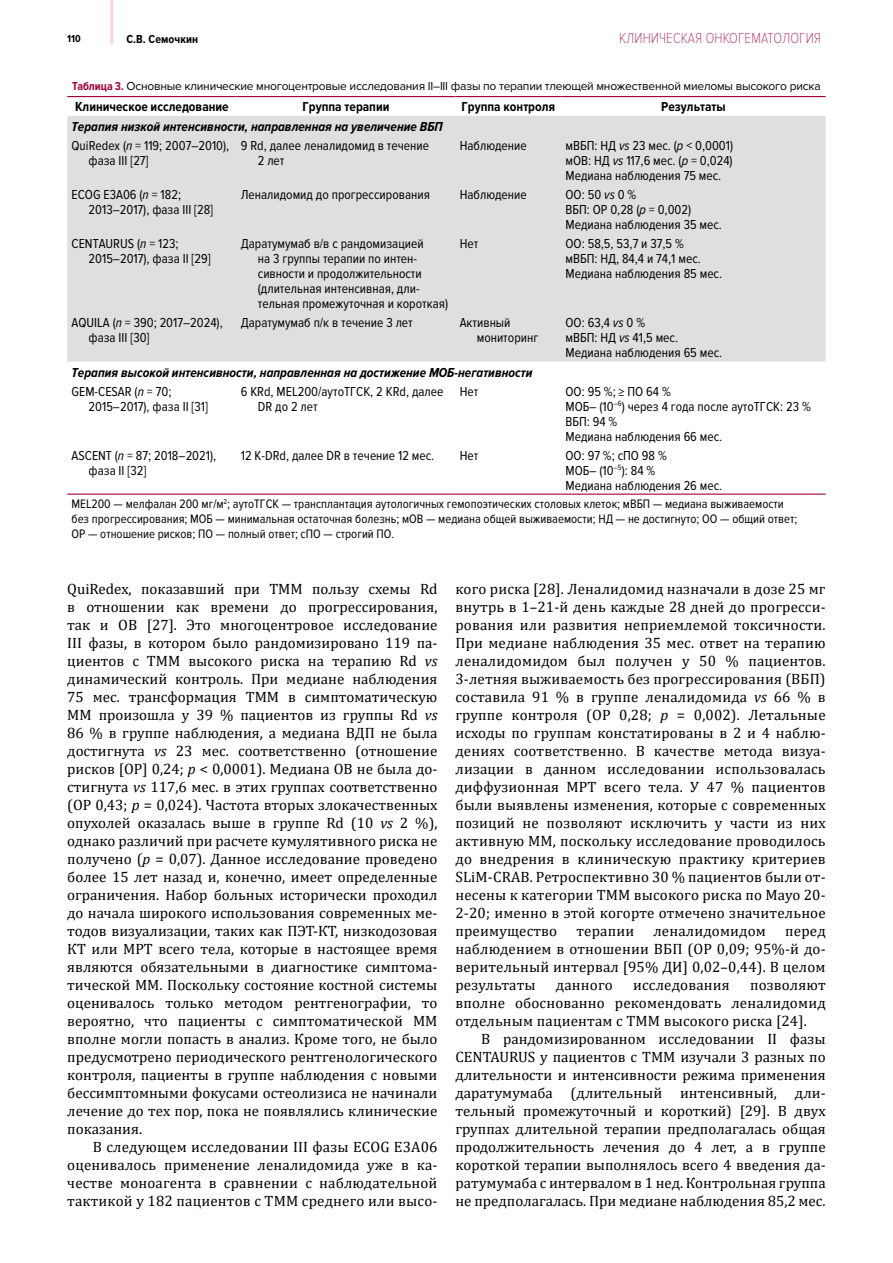
<style>
.page{position:relative;width:893px;height:1263px;background:#fff}
.page>*{position:absolute;margin:0;border:0;box-sizing:border-box;transform-origin:0 0}
.t1{font:15px/18px "Cambria";letter-spacing:.01em;color:#000;text-align:justify}
.t2{font:100 15px "Proxima Nova Cond";letter-spacing:.005em;color:#a70037}
.t3{font:13.5px/15px "Proxima Nova Cond";color:#000}
.t4{font:italic 700 13.5px/19.2px "Proxima Nova Cond";color:#000}
.t5{font:700 13.5px "Proxima Nova Cond";color:#000}
.t6{font:12.75px/15px "Proxima Nova Cond";color:#000}
.t7{font:12px "Proxima Nova";letter-spacing:-.02em;color:#000}
.t8{font:700 12px "Proxima Nova Cond";letter-spacing:.005em;color:#000}
.t9{font:700 10.5px "Proxima Nova Cond";color:#000}
.s1{font-family:"Proxima Nova Cond";font-weight:700;color:#a70037}
.s2{font-weight:400;font-style:normal}
.s3{font-weight:400}
.s4{font-style:italic}
</style>
<div class="page">
<hr style="left:110px;top:0;width:3px;height:44px;background:#fad5e0">
<div style="left:67px;top:116px;width:759px;height:246px;background:#dfdfe0"></div>
<hr style="left:67px;top:96px;width:170px;height:1px;background:#a70037">
<hr style="left:237px;top:96px;width:218px;height:1px;background:#a70037">
<hr style="left:455px;top:96px;width:106px;height:1px;background:#a70037">
<hr style="left:561px;top:96px;width:265px;height:1px;background:#a70037">
<hr style="left:67px;top:494px;width:170px;height:1px;background:#a70037">
<hr style="left:237px;top:494px;width:218px;height:1px;background:#a70037">
<hr style="left:455px;top:494px;width:106px;height:1px;background:#a70037">
<hr style="left:561px;top:494px;width:265px;height:1px;background:#a70037">
<p class="t9" style="left:67px;top:33px;width:15px">110</p>
<p class="t8" style="left:126px;top:32px;width:73px">С.В. Семочкин</p>
<p class="t2" style="left:619px;top:30px;width:203px">КЛИНИЧЕСКАЯ ОНКОГЕМАТОЛОГИЯ</p>
<p class="t7" style="left:72px;top:79px;width:750px"><span class="s1">Таблица 3.</span> Основные клинические многоцентровые исследования II–III фазы по терапии тлеющей множественной миеломы высокого риска</p>
<p class="t5" style="left:75px;top:99px;width:155px">Клиническое исследование</p>
<p class="t5" style="left:303px;top:99px;width:88px">Группа терапии</p>
<p class="t5" style="left:462px;top:99px;width:95px">Группа контроля</p>
<p class="t5" style="left:661px;top:99px;width:66px">Результаты</p>
<p class="t4" style="left:72px;top:117px;width:373px">Терапия низкой интенсивности, направленная на увеличение ВБП<br><span class="s2">QuiRedex (</span><span class="s3">n</span> <span class="s2">= 119; 2007–2010),</span></p>
<p class="t3" style="left:89px;top:153px;width:61px">фаза III [27]</p>
<p class="t3" style="left:258px;top:138px;width:173px;text-indent:-17px">9 Rd, далее леналидомид в течение<br>2 лет</p>
<p class="t3" style="left:460px;top:138px;width:69px">Наблюдение</p>
<p class="t3" style="left:566px;top:138px;width:169px;text-align:justify">мВБП: НД <span class="s4">vs</span> 23 мес. (<span class="s4">p</span> &lt; 0,0001) мОВ: НД <span class="s4">vs</span> 117,6 мес. (<span class="s4">p</span> = 0,024)<br>Медиана наблюдения 75 мес.</p>
<p class="t3" style="left:89px;top:187px;width:126px;text-indent:-17px">ECOG E3A06 (<span class="s4">n</span> = 182;<br>2013–2017), фаза III [28]</p>
<p class="t3" style="left:241px;top:187px;width:191px">Леналидомид до прогрессирования</p>
<p class="t3" style="left:460px;top:187px;width:69px">Наблюдение</p>
<p class="t3" style="left:566px;top:187px;width:158px">ОО: 50 <span class="s4">vs</span> 0 %<br>ВБП: ОР 0,28 (<span class="s4">p</span> = 0,002)<br>Медиана наблюдения 35 мес.</p>
<p class="t3" style="left:89px;top:236px;width:123px;text-indent:-17px">CENTAURUS (<span class="s4">n</span> = 123;<br>2015–2017), фаза II [29]</p>
<p class="t3" style="left:258px;top:236px;width:192px;text-indent:-17px">Даратумумаб в/в с рандомизацией<br>на 3 группы терапии по интен&shy;сивности и продолжительности (длительная интенсивная, дли&shy;тельная промежуточная и короткая)</p>
<p class="t3" style="left:460px;top:236px;width:20px">Нет</p>
<p class="t3" style="left:566px;top:236px;width:158px">ОО: 58,5, 53,7 и 37,5 %<br>мВБП: НД, 84,4 и 74,1 мес.<br>Медиана наблюдения 85 мес.</p>
<p class="t3" style="left:89px;top:316px;width:136px;text-indent:-17px">AQUILA (<span class="s4">n</span> = 390; 2017–2024), фаза III [30]</p>
<p class="t3" style="left:241px;top:316px;width:174px">Даратумумаб п/к в течение 3 лет</p>
<p class="t3" style="left:477px;top:316px;width:63px;text-indent:-17px">Активный мониторинг</p>
<p class="t3" style="left:566px;top:316px;width:158px">ОО: 63,4 <span class="s4">vs</span> 0 %<br>мВБП: НД <span class="s4">vs</span> 41,5 мес.<br>Медиана наблюдения 65 мес.</p>
<p class="t4" style="left:72px;top:363px;width:463px">Терапия высокой интенсивности, направленная на достижение МОБ-негативности<br><span class="s2">GEM-CESAR (</span><span class="s3">n</span> <span class="s2">= 70;</span></p>
<p class="t3" style="left:89px;top:399px;width:121px">2015–2017), фаза II [31]</p>
<p class="t3" style="left:258px;top:384px;width:187px;text-indent:-17px">6 KRd, MEL200/аутоТГСК, 2 KRd, далее<br>DR до 2 лет</p>
<p class="t3" style="left:460px;top:384px;width:20px">Нет</p>
<p class="t3" style="left:566px;top:384px;width:247px">ОО: 95 %; ≥ ПО 64 %<br>МОБ– (10<sup>–6</sup>) через 4 года после аутоТГСК: 23 %<br>ВБП: 94 %<br>Медиана наблюдения 66 мес.</p>
<p class="t3" style="left:89px;top:448px;width:129px;text-indent:-17px">ASCENT (<span class="s4">n</span> = 87; 2018–2021), фаза II [32]</p>
<p class="t3" style="left:241px;top:448px;width:195px">12 K-DRd, далее DR в течение 12 мес.</p>
<p class="t3" style="left:460px;top:448px;width:20px">Нет</p>
<p class="t3" style="left:566px;top:448px;width:158px">ОО: 97 %; сПО 98 %<br>МОБ– (10<sup>–5</sup>): 84 %<br>Медиана наблюдения 26 мес.</p>
<p class="t6" style="left:72px;top:497px;width:727px">MEL200 — мелфалан 200 мг/м<sup>2</sup>; аутоТГСК — трансплантация аутологичных гемопоэтических столовых клеток; мВБП — медиана выживаемости без прогрессирования; МОБ — минимальная остаточная болезнь; мОВ — медиана общей выживаемости; НД — не достигнуто; ОО — общий ответ;<br>ОР — отношение рисков; ПО — полный ответ; сПО — строгий ПО.</p>
<p class="t1" style="left:67px;top:580px;width:372px">QuiRedex, показавший при ТММ пользу схемы Rd в отношении как времени до прогрессирования, так и ОВ [27]. Это многоцентровое исследование III фазы, в котором было рандомизировано 119 па&shy;циентов с ТММ высокого риска на терапию Rd <span class="s4">vs </span>динамический контроль. При медиане наблюдения 75 мес. трансформация ТММ в симптоматическую ММ произошла у 39 % пациентов из группы Rd <span class="s4">vs </span>86 % в группе наблюдения, а медиана ВДП не была достигнута <span class="s4">vs</span> 23 мес. соответственно (отношение рисков [ОР] 0,24; <span class="s4">p</span> &lt; 0,0001). Медиана ОВ не была до&shy;стигнута <span class="s4">vs</span> 117,6 мес. в этих группах соответственно (ОР 0,43; <span class="s4">p</span> = 0,024). Частота вторых злокачественных опухолей оказалась выше в группе Rd (10 <span class="s4">vs</span> 2 %), однако различий при расчете кумулятивного риска не получено (<span class="s4">p</span> = 0,07). Данное исследование проведено более 15 лет назад и, конечно, имеет определенные ограничения. Набор больных исторически проходил до начала широкого использования современных ме&shy;тодов визуализации, таких как ПЭТ-КТ, низкодозовая КТ или МРТ всего тела, которые в настоящее время являются обязательными в диагностике симптома&shy;тической ММ. Поскольку состояние костной системы оценивалось только методом рентгенографии, то вероятно, что пациенты с симптоматической ММ вполне могли попасть в анализ. Кроме того, не было предусмотрено периодического рентгенологического контроля, пациенты в группе наблюдения с новыми бессимптомными фокусами остеолизиса не начинали лечение до тех пор, пока не появлялись клинические показания.</p>
<p class="t1" style="left:67px;top:1138px;width:372px;text-indent:26px">В следующем исследовании III фазы ECOG E3A06 оценивалось применение леналидомида уже в ка&shy;честве моноагента в сравнении с наблюдательной тактикой у 182 пациентов с ТММ среднего или высо-</p>
<p class="t1" style="left:455px;top:580px;width:372px">кого риска [28]. Леналидомид назначали в дозе 25 мг внутрь в 1–21-й день каждые 28 дней до прогресси&shy;рования или развития неприемлемой токсичности.<br>При медиане наблюдения 35 мес. ответ на терапию леналидомидом был получен у 50 % пациентов.<br>3-летняя выживаемость без прогрессирования (ВБП) составила 91 % в группе леналидомида <span class="s4">vs</span> 66 % в группе контроля (ОР 0,28; <span class="s4">p</span> = 0,002). Летальные исходы по группам констатированы в 2 и 4 наблю&shy;дениях соответственно. В качестве метода визуа&shy;лизации в данном исследовании использовалась диффузионная МРТ всего тела. У 47 % пациентов были выявлены изменения, которые с современных позиций не позволяют исключить у части из них активную ММ, поскольку исследование проводилось до внедрения в клиническую практику критериев SLiM-CRAB. Ретроспективно 30 % пациентов были от&shy;несены к категории ТММ высокого риска по Mayo 20- 2-20; именно в этой когорте отмечено значительное преимущество</p>
<p class="t1" style="left:455px;top:922px;width:372px;text-indent:330px">перед наблюдением в отношении ВБП (ОР 0,09; 95%-й до&shy;верительный интервал [95% ДИ] 0,02–0,44). В целом результаты</p>
<p class="t1" style="left:576px;top:922px;width:59px">терапии</p>
<p class="t1" style="left:653px;top:922px;width:114px">леналидомидом</p>
<p class="t1" style="left:455px;top:976px;width:372px;text-indent:295px">позволяют вполне обоснованно рекомендовать леналидомид отдельным пациентам с ТММ высокого риска [24].</p>
<p class="t1" style="left:455px;top:1030px;width:372px;text-indent:26px">В рандомизированном исследовании II фазы CENTAURUS у пациентов с ТММ изучали 3 разных по длительности и интенсивности режима применения даратумумаба (длительный интенсивный, дли&shy;тельный промежуточный и короткий) [29]. В двух группах длительной терапии предполагалась общая продолжительность лечения до 4 лет, а в группе короткой терапии выполнялось всего 4 введения да&shy;ратумумаба с интервалом в 1 нед. Контрольная группа не предполагалась. При медиане наблюдения 85,2 мес.</p>
<p class="t1" style="left:556px;top:976px;width:58px">данного</p>
<p class="t1" style="left:633px;top:976px;width:98px">исследования</p>
</div>
